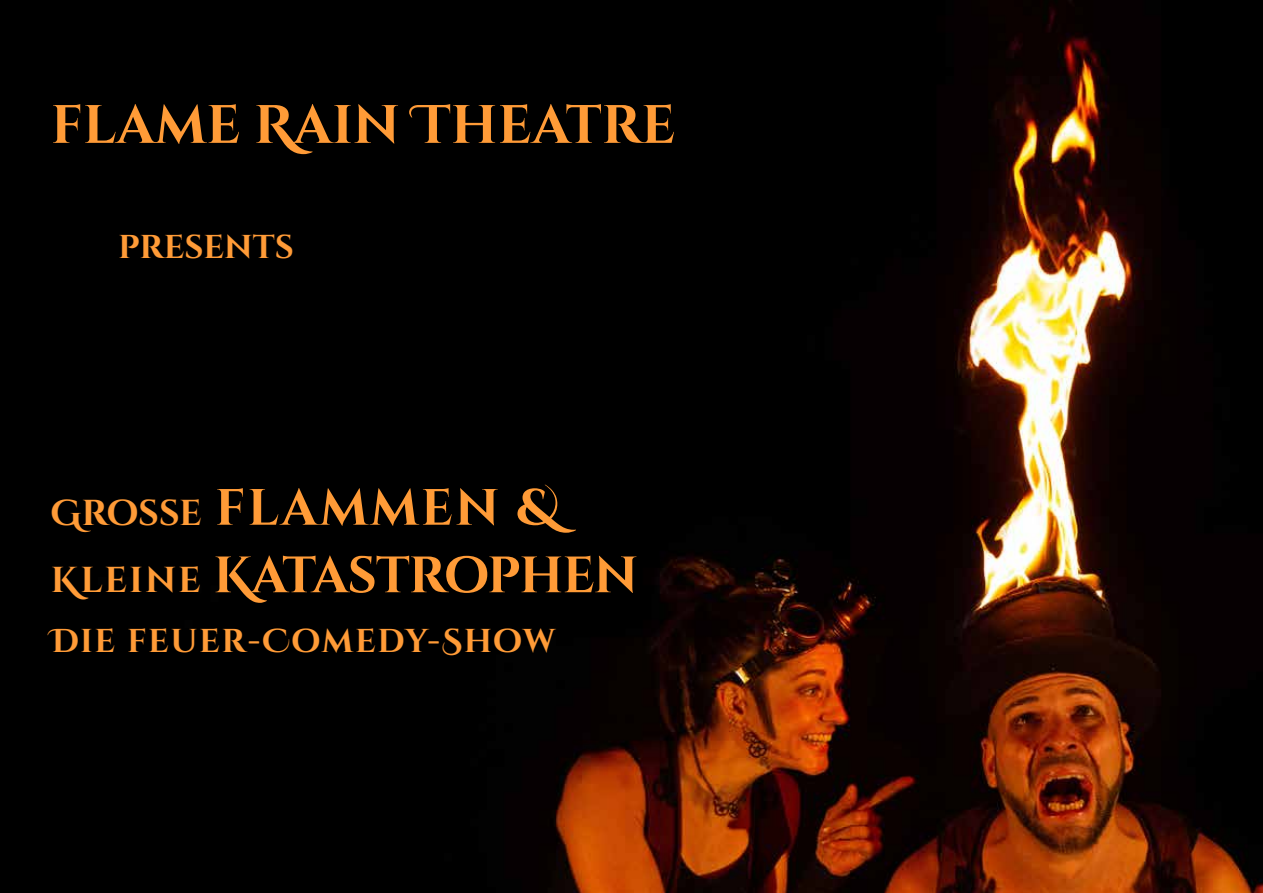
<style>
.page{position:relative;width:1263px;height:893px;background:#fff}
.page>*{position:absolute;margin:0;border:0;box-sizing:border-box;transform-origin:0 0}
.t1{font:700 54px "Cinzel Decorative";color:#ff9b37}
.t2{font:700 51px/67.5px "Cinzel Decorative";letter-spacing:-.02em;color:#ff9b37}
.t3{font:700 33px "Cinzel Decorative";letter-spacing:.03em;color:#ff9b37}
.t4{font:700 33px "Cinzel Decorative";color:#ff9b37}
.s1{font-size:36px}
</style>
<div class="page">
<img style="left:5px;top:0;width:1258px;height:893px">
<p class="t1" style="left:51px;top:91px;width:626px">flame Rain Theatre</p>
<p class="t4" style="left:118px;top:226px;width:177px">presents</p>
<p class="t2" style="left:51px;top:475px;width:589px"><span class="s1">Große</span> flammen &amp;<br><span class="s1">Kleine</span> Katastrophen</p>
<p class="t3" style="left:51px;top:621px;width:506px">Die feuer-Comedy-Show</p>
</div>
